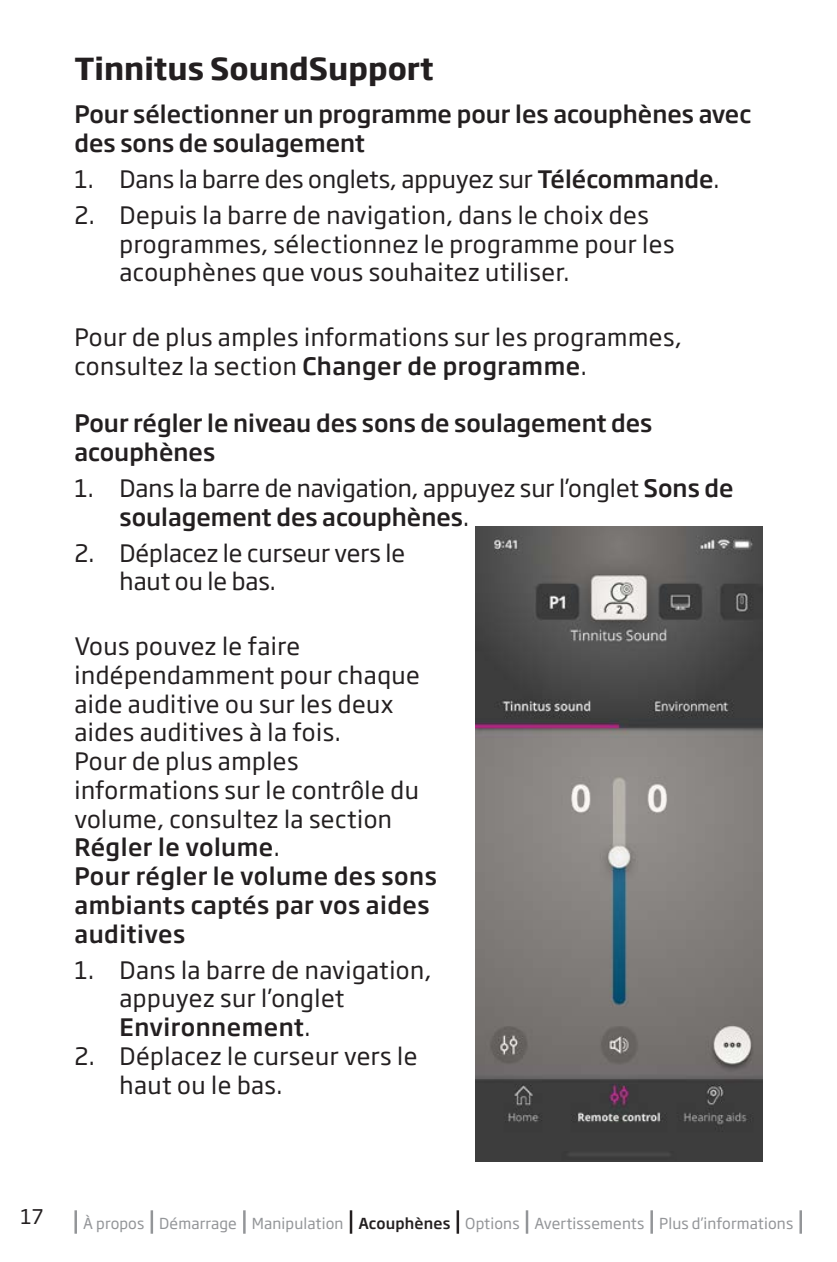
<style>
.page{position:relative;width:837px;height:1262px;background:#fff}
.page>*{position:absolute;margin:0;border:0;box-sizing:border-box;transform-origin:0 0}
.t1{font:700 30px "Soho Gothic Pro";color:#231f20}
.t2{font:23.75px/28.8px "Soho Gothic Pro";letter-spacing:.02em;color:#231f20}
.t3{font:23.75px/28.8px "Soho Gothic Pro";color:#231f20}
.t4{font:500 23.75px/28.8px "Soho Gothic Pro";color:#231f20}
.t5{font:20px "Soho Gothic Pro";color:#231f20}
.t6{font:15px "Soho Gothic Pro";letter-spacing:.01em;color:#939598}
.s1{font-weight:500}
.s2{font-weight:500;color:#231f20}
</style>
<div class="page">
<img style="left:475px;top:527px;width:287px;height:634px">
<hr style="left:74px;top:1210px;width:3px;height:23px;background:#939598">
<hr style="left:150px;top:1210px;width:3px;height:23px;background:#939598">
<hr style="left:243px;top:1210px;width:2px;height:23px;background:#939598">
<hr style="left:349px;top:1210px;width:3px;height:23px;background:#231f20">
<hr style="left:456px;top:1210px;width:3px;height:23px;background:#231f20">
<hr style="left:525px;top:1210px;width:3px;height:23px;background:#939598">
<hr style="left:650px;top:1210px;width:2px;height:23px;background:#939598">
<hr style="left:799px;top:1210px;width:2px;height:23px;background:#939598">
<p class="t1" style="left:74px;top:45px;width:360px">Tinnitus SoundSupport</p>
<p class="t4" style="left:74px;top:99px;width:678px">Pour sélectionner un programme pour les acouphènes avec des sons de soulagement</p>
<p class="t3" style="left:74px;top:163px;width:646px">1. Dans la barre des onglets, appuyez sur <span class="s1">Télécommande</span>.</p>
<p class="t2" style="left:119px;top:199px;width:556px;text-indent:-45px">2. Depuis la barre de navigation, dans le choix des programmes, sélectionnez le programme pour les acouphènes que vous souhaitez utiliser.</p>
<p class="t2" style="left:74px;top:321px;width:608px">Pour de plus amples informations sur les programmes, consultez la section <span class="s1">Changer de programme</span>.</p>
<p class="t4" style="left:74px;top:407px;width:579px">Pour régler le niveau des sons de soulagement des acouphènes</p>
<p class="t3" style="left:119px;top:472px;width:615px;text-indent:-45px">1. Dans la barre de navigation, appuyez sur l’onglet <span class="s1">Sons de soulagement des acouphènes</span>.</p>
<p class="t3" style="left:119px;top:537px;width:287px;text-indent:-45px">2. Déplacez le curseur vers le haut ou le bas.</p>
<p class="t2" style="left:74px;top:630px;width:364px">Vous pouvez le faire indépendamment pour chaque aide auditive ou sur les deux aides auditives à la fois.<br>Pour de plus amples informations sur le contrôle du volume, consultez la section<br><span class="s1">Régler le volume</span>.<br><span class="s1">Pour régler le volume des sons ambiants captés par vos aides auditives</span></p>
<p class="t2" style="left:119px;top:954px;width:313px;text-indent:-45px">1. Dans la barre de navigation, appuyez sur l’onglet<br><span class="s1">Environnement</span>.</p>
<p class="t2" style="left:119px;top:1040px;width:299px;text-indent:-45px">2. Déplacez le curseur vers le haut ou le bas.</p>
<p class="t5" style="left:21px;top:1201px;width:24px">17</p>
<p class="t6" style="left:83px;top:1211px;width:711px">À propos Démarrage Manipulation <span class="s2">Acouphènes</span> Options Avertissements Plus d’informations</p>
</div>
